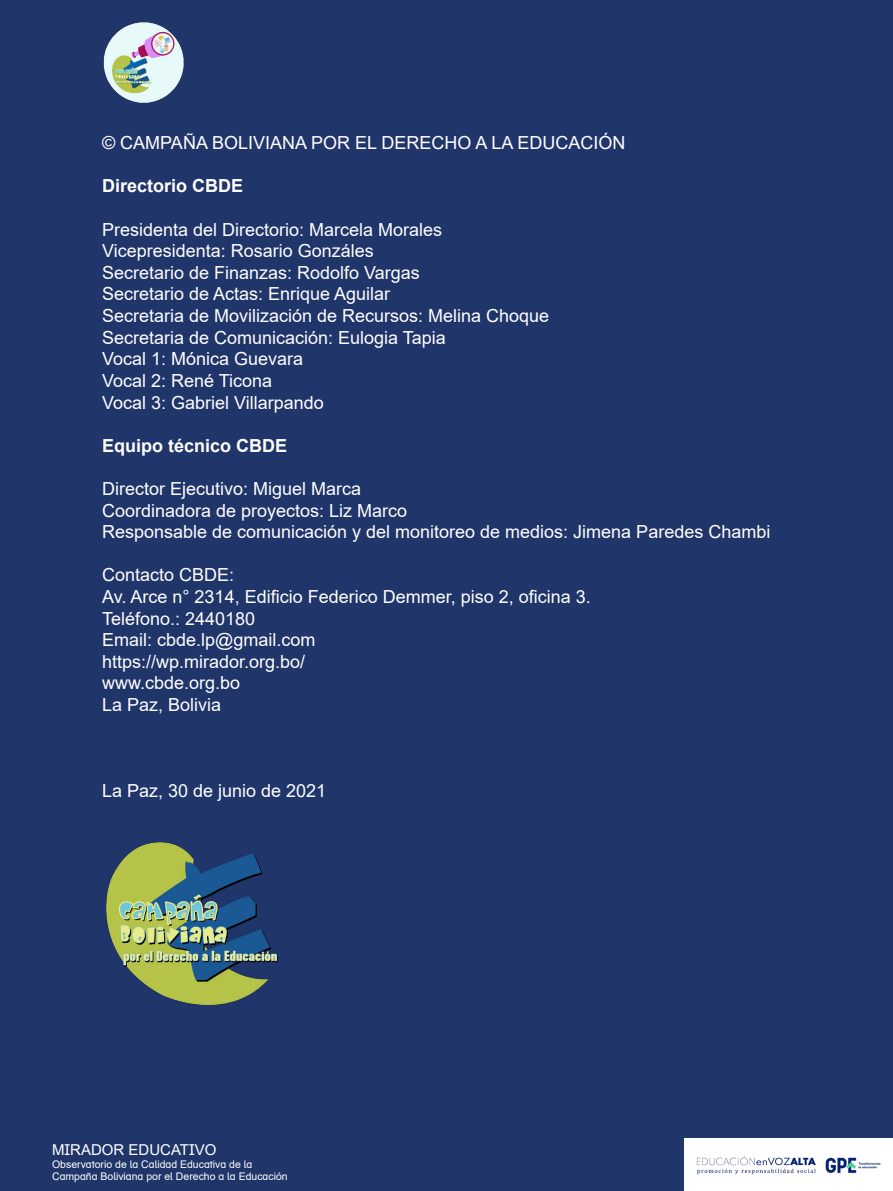
<style>
.page{position:relative;width:893px;height:1191px;background:#203569}
.page>*{position:absolute;margin:0;border:0;box-sizing:border-box;transform-origin:0 0}
.t1{font:18px "Arial";color:#fff}
.t2{font:700 18px "Arial";color:#fff}
.t3{font:15px "Arial";color:#fff}
.t4{font:10.5px "Arial";color:#fff}
</style>
<div class="page">
<img style="left:103px;top:22px;width:81px;height:81px">
<img style="left:685px;top:1138px;width:208px;height:52px">
<img style="left:106px;top:842px;width:172px;height:163px">
<p class="t1" style="left:102px;top:130px;width:525px">© CAMPAÑA BOLIVIANA POR EL DERECHO A LA EDUCACIÓN</p>
<p class="t2" style="left:102px;top:173px;width:143px">Directorio CBDE</p>
<p class="t1" style="left:102px;top:217px;width:342px">Presidenta del Directorio: Marcela Morales</p>
<p class="t1" style="left:102px;top:238px;width:273px">Vicepresidenta: Rosario Gonzáles</p>
<p class="t1" style="left:102px;top:260px;width:319px">Secretario de Finanzas: Rodolfo Vargas</p>
<p class="t1" style="left:102px;top:282px;width:290px">Secretario de Actas: Enrique Aguilar</p>
<p class="t1" style="left:102px;top:303px;width:449px">Secretaria de Movilización de Recursos: Melina Choque</p>
<p class="t1" style="left:102px;top:325px;width:345px">Secretaria de Comunicación: Eulogia Tapia</p>
<p class="t1" style="left:102px;top:346px;width:203px">Vocal 1: Mónica Guevara</p>
<p class="t1" style="left:102px;top:368px;width:172px">Vocal 2: René Ticona</p>
<p class="t1" style="left:102px;top:390px;width:223px">Vocal 3: Gabriel Villarpando</p>
<p class="t2" style="left:102px;top:433px;width:187px">Equipo técnico CBDE</p>
<p class="t1" style="left:102px;top:476px;width:261px">Director Ejecutivo: Miguel Marca</p>
<p class="t1" style="left:102px;top:498px;width:307px">Coordinadora de proyectos: Liz Marco</p>
<p class="t1" style="left:102px;top:519px;width:670px">Responsable de comunicación y del monitoreo de medios: Jimena Paredes Chambi</p>
<p class="t1" style="left:102px;top:562px;width:134px">Contacto CBDE:</p>
<p class="t1" style="left:102px;top:584px;width:490px">Av. Arce n° 2314, Edificio Federico Demmer, piso 2, oficina 3.</p>
<p class="t1" style="left:102px;top:606px;width:155px">Teléfono.: 2440180</p>
<p class="t1" style="left:102px;top:627px;width:215px">Email: cbde.lp@gmail.com</p>
<p class="t1" style="left:102px;top:649px;width:205px">https://wp.mirador.org.bo/</p>
<p class="t1" style="left:102px;top:670px;width:140px">www.cbde.org.bo</p>
<p class="t1" style="left:102px;top:692px;width:121px">La Paz, Bolivia</p>
<p class="t1" style="left:102px;top:778px;width:226px">La Paz, 30 de junio de 2021</p>
<p class="t3" style="left:52px;top:1139px;width:166px">MIRADOR EDUCATIVO</p>
<p class="t4" style="left:52px;top:1156px;width:202px">Observatorio de la Calidad Educativa de la</p>
<p class="t4" style="left:52px;top:1169px;width:237px">Campaña Boliviana por el Derecho a la Educación</p>
</div>
